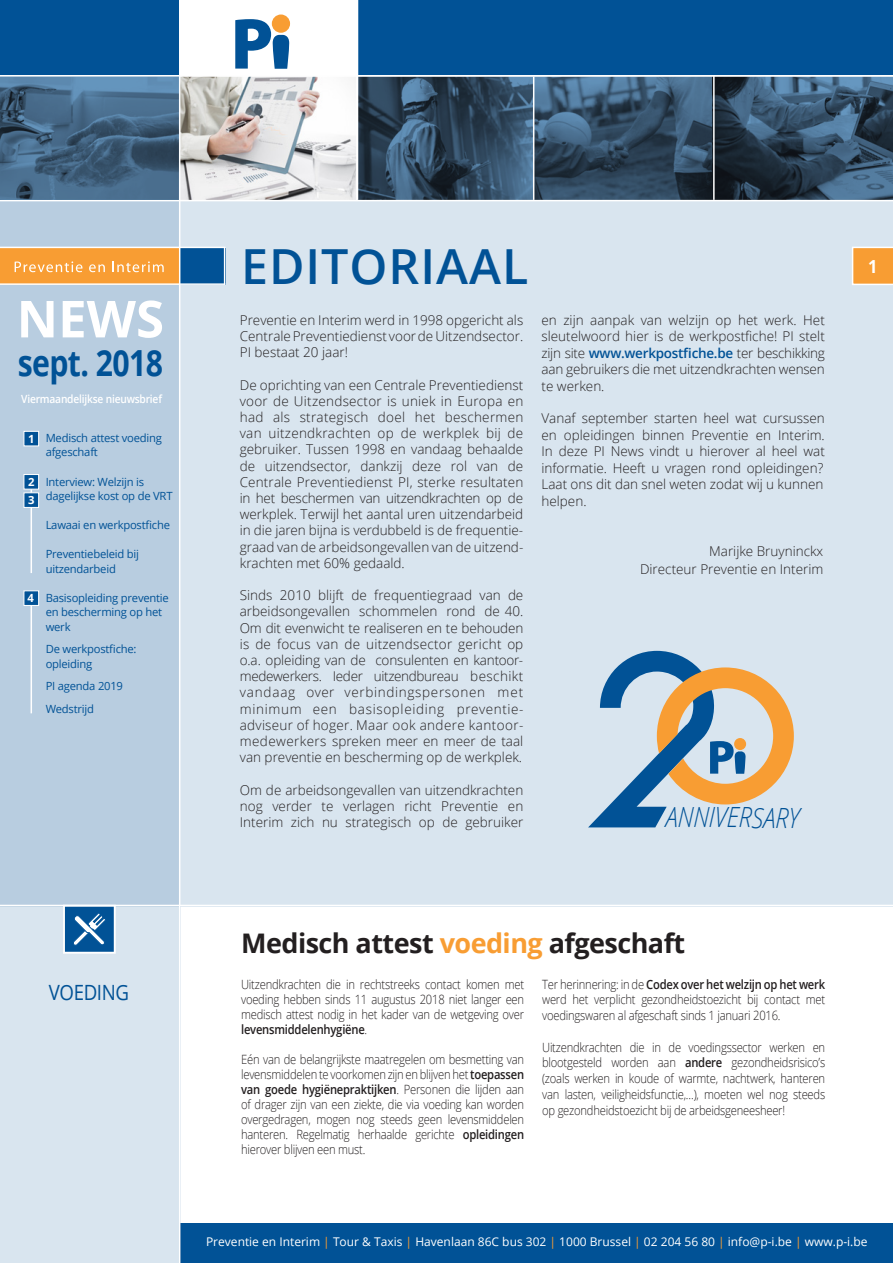
<style>
.page{position:relative;width:893px;height:1263px;background:#fff}
.page>*{position:absolute;margin:0;border:0;box-sizing:border-box;transform-origin:0 0}
.t1{font:700 51px "Open Sans";color:#fff}
.t2{font:600 48.3px "Open Sans";letter-spacing:.02em;color:#015296}
.t3{font:700 36px "Open Sans";letter-spacing:-.02em;color:#015296;scale:.84 1}
.t4{font:italic 300 27.9px "Open Sans";color:#015296;scale:.83 1}
.Subtitel{font:700 27px "Open Sans";letter-spacing:-.02em;color:#231f20}
.t5{font:21px "Open Sans";letter-spacing:-.02em;color:#015296;scale:.89 1}
.t6{font:700 18px "Open Sans";color:#fff;scale:.91 1}
.t7{font:300 13.5px/16.2px "Open Sans";color:#231f20;text-align:justify}
.t8{font:300 12.75px/15px "Open Sans";letter-spacing:-.02em;color:#231f20;text-align:justify;scale:.88 1}
.t9{font:12px "Open Sans";color:#fff}
.t10{font:11.25px/14.5px "Open Sans";letter-spacing:-.02em;color:#015296}
.t11{font:600 11.25px "Open Sans";letter-spacing:-.02em;color:#fff;scale:.91 1}
.t12{font:700 11.25px "Open Sans";color:#fff}
.s1{font-weight:600;color:#015296}
.s2{color:#f89d33}
.s3{font-weight:600}
</style>
<div class="page">
<div style="left:180px;top:1223px;width:713px;height:40px;background:#015296"></div>
<div style="left:0;top:201px;width:893px;height:705px;background:#d9e5ef"></div>
<div style="left:0;top:199px;width:180px;height:707px;background:#b8cde0"></div>
<div style="left:0;top:248px;width:225px;height:37px;background:#015296"></div>
<svg style="left:180px;top:77px;width:176px;height:123px"></svg>
<div style="left:358px;top:0;width:535px;height:76px;background:#015296"></div>
<svg style="left:358px;top:77px;width:535px;height:123px;background:#344e65"></svg>
<div style="left:0;top:0;width:179px;height:76px;background:#015296"></div>
<div style="left:272px;top:15px;width:18px;height:18px;background:#f89d33;border-radius:50%"></div>
<svg style="left:235px;top:19px;width:54px;height:50px"></svg>
<hr style="left:533px;top:77px;width:1px;height:123px;background:#fff">
<hr style="left:713px;top:76px;width:2px;height:124px;background:#fff">
<hr style="left:0;top:200px;width:893px;height:1px;background:#fff">
<div style="left:0;top:247px;width:180px;height:38px;background:#f89d33"></div>
<hr style="left:0;top:247px;width:225px;height:1px;background:#fff">
<hr style="left:0;top:283px;width:225px;height:2px;background:#fff">
<svg style="left:15px;top:261px;width:67px;height:11px"></svg>
<svg style="left:89px;top:264px;width:16px;height:8px"></svg>
<svg style="left:113px;top:261px;width:51px;height:11px"></svg>
<hr style="left:224px;top:247px;width:1px;height:38px;background:#fff">
<svg style="left:852px;top:247px;width:41px;height:38px;background:#f8a646"></svg>
<div style="left:24px;top:431px;width:15px;height:15px;background:#015296;border:1px solid #fff"></div>
<hr style="left:31px;top:604px;width:1px;height:109px;background:#fff">
<div style="left:24px;top:590px;width:15px;height:16px;background:#015296;border:1px solid #fff"></div>
<svg style="left:0;top:77px;width:179px;height:123px;background:#456886"></svg>
<div style="left:0;top:906px;width:180px;height:357px;background:#d9e5ef"></div>
<hr style="left:179px;top:74px;width:1px;height:1189px;background:#fff">
<div style="left:24px;top:474px;width:15px;height:15px;background:#015296;border:1px solid #fff"></div>
<hr style="left:0;top:75px;width:893px;height:2px;background:#fff">
<hr style="left:0;top:905px;width:893px;height:1px;background:#fff">
<hr style="left:31px;top:500px;width:1px;height:73px;background:#fff">
<div style="left:24px;top:492px;width:15px;height:16px;background:#015296;border:1px solid #fff"></div>
<svg style="left:63px;top:906px;width:53px;height:48px;background:#407db0"></svg>
<svg style="left:588px;top:651px;width:206px;height:176px"></svg>
<p class="t1" style="left:17px;top:283px;width:149px">NEWS</p>
<p class="t3" style="left:18px;top:338px;width:174px">sept. 2018</p>
<p class="t11" style="left:21px;top:391px;width:156px">Viermaandelijkse nieuwsbrief</p>
<p class="t12" style="left:28px;top:431px;width:8px">1</p>
<p class="t12" style="left:28px;top:474px;width:8px">2</p>
<p class="t12" style="left:28px;top:492px;width:8px">3</p>
<p class="t12" style="left:28px;top:590px;width:8px">4</p>
<p class="t10" style="left:46px;top:430px;width:118px">Medisch attest voeding afgeschaft</p>
<p class="t10" style="left:46px;top:474px;width:128px">Interview: Welzijn is dagelijkse kost op de VRT</p>
<p class="t10" style="left:46px;top:517px;width:126px">Lawaai en werkpostfiche</p>
<p class="t10" style="left:46px;top:546px;width:95px">Preventiebeleid bij uitzendarbeid</p>
<p class="t10" style="left:46px;top:590px;width:125px">Basisopleiding preventie en bescherming op het werk</p>
<p class="t10" style="left:46px;top:641px;width:92px">De werkpostfiche: opleiding</p>
<p class="t10" style="left:46px;top:679px;width:79px">PI agenda 2019</p>
<p class="t10" style="left:46px;top:701px;width:50px">Wedstrijd</p>
<p class="t2" style="left:241px;top:233px;width:289px">EDITORIAAL</p>
<p class="t7" style="left:240px;top:311px;width:285px">Preventie en Interim werd in 1998 opgericht als Centrale Preventiedienst voor de Uitzendsector.<br>PI bestaat 20 jaar!</p>
<p class="t7" style="left:240px;top:376px;width:285px">De oprichting van een Centrale Preventiedienst voor de Uitzendsector is uniek in Europa en had als strategisch doel het beschermen van uitzendkrachten op de werkplek bij de gebruiker. Tussen 1998 en vandaag behaalde de uitzendsector, dankzij deze rol van de Centrale Preventiedienst PI, sterke resultaten in het beschermen van uitzendkrachten op de werkplek. Terwijl het aantal uren uitzendarbeid in die jaren bijna is verdubbeld is de frequentie&shy;graad van de arbeidsongevallen van de uitzend&shy;krachten met 60% gedaald.</p>
<p class="t7" style="left:240px;top:587px;width:285px;text-align:left">Sinds 2010 blijft de frequentiegraad van de arbeidsongevallen schommelen rond de 40.<br>Om dit evenwicht te realiseren en te behouden is de focus van de uitzendsector gericht op o.a. opleiding van de consulenten en kantoor--------- medewerkers. Ieder uitzendbureau beschikt vandaag over verbindingspersonen met minimum een basisopleiding preventie&shy;adviseur of hoger. Maar ook andere kantoor&shy;medewerkers spreken meer en meer de taal van preventie en bescherming op de werkplek.</p>
<p class="t7" style="left:240px;top:781px;width:285px">Om de arbeidsongevallen van uitzendkrachten nog verder te verlagen richt Preventie en Interim zich nu strategisch op de gebruiker</p>
<p class="t7" style="left:541px;top:311px;width:285px">en zijn aanpak van welzijn op het werk. Het sleutelwoord hier is de werkpostfiche! PI stelt zijn site <span class="s1">www.werkpostfiche.be</span> ter beschikking aan gebruikers die met uitzendkrachten wensen te werken.</p>
<p class="t7" style="left:541px;top:410px;width:285px">Vanaf september starten heel wat cursussen en opleidingen binnen Preventie en Interim.<br>In deze PI News vindt u hierover al heel wat informatie. Heeft u vragen rond opleidingen?<br>Laat ons dit dan snel weten zodat wij u kunnen helpen.</p>
<p class="t7" style="left:709px;top:543px;width:116px">Marijke Bruyninckx</p>
<p class="t7" style="left:640px;top:561px;width:185px">Directeur Preventie en Interim</p>
<p class="t4" style="left:665px;top:798px;width:162px">ANNIVERSARY</p>
<p class="Subtitel" style="left:241px;top:924px;width:446px">Medisch attest <span class="s2">voeding</span> afgeschaft</p>
<p class="t5" style="left:49px;top:978px;width:92px">VOEDING</p>
<p class="t8" style="left:241px;top:976px;width:323px">Uitzendkrachten die in rechtstreeks contact komen met voeding hebben sinds 11 augustus 2018 niet langer een medisch attest nodig in het kader van de wetgeving over <span class="s3">levensmiddelenhygiëne</span>.</p>
<p class="t8" style="left:241px;top:1051px;width:323px">Eén van de belangrijkste maatregelen om besmetting van levensmiddelen te voorkomen zijn en blijven het <span class="s3">toepassen van goede hygiënepraktijken</span>. Personen die lijden aan of drager zijn van een ziekte, die via voeding kan worden overgedragen, mogen nog steeds geen levensmiddelen hanteren. Regelmatig herhaalde gerichte <span class="s3">opleidingen </span>hierover blijven een must.</p>
<p class="t8" style="left:542px;top:976px;width:323px;line-height:15.8px">Ter herinnering: in de <span class="s3">Codex over het welzijn op het werk </span>werd het verplicht gezondheidstoezicht bij contact met voedingswaren al afgeschaft sinds 1 januari 2016.</p>
<p class="t8" style="left:542px;top:1039px;width:323px;line-height:15.8px">Uitzendkrachten die in de voedingssector werken en blootgesteld worden aan <span class="s3">andere</span> gezondheidsrisico’s (zoals werken in koude of warmte, nachtwerk, hanteren van lasten, veiligheidsfunctie,…), moeten wel nog steeds op gezondheidstoezicht bij de arbeidsgeneesheer!</p>
<p class="t6" style="left:868px;top:254px;width:12px">1</p>
<p class="t9" style="left:206px;top:1233px;width:663px">Preventie en Interim <span class="s2">|</span> Tour &amp; Taxis <span class="s2">|</span> Havenlaan 86C bus 302 <span class="s2">|</span> 1000 Brussel <span class="s2">|</span> 02 204 56 80 <span class="s2">|</span> info@p-i.be <span class="s2">|</span> www.p-i.be</p>
</div>
